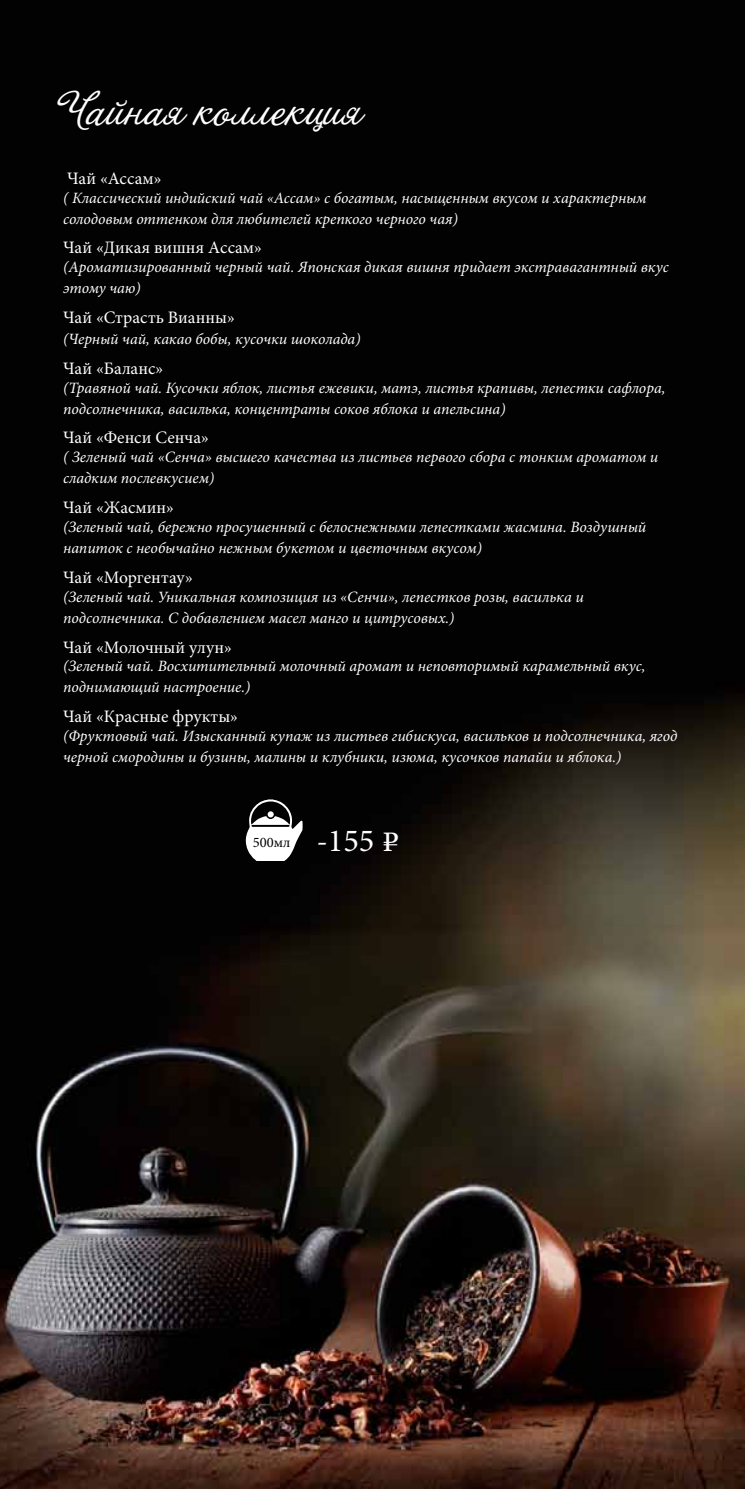
<style>
.page{position:relative;width:745px;height:1489px;background:#fff}
.page>*{position:absolute;margin:0;border:0;box-sizing:border-box;transform-origin:0 0}
.t1{font:49px "La Portenia Cyrillic";color:#fff}
.t2{font:17.5px "Minion Pro";color:#fff}
.t3{font:italic 15.75px/21px "Minion Pro";color:#fff}
.t4{font:14.53px "Minion Pro";color:#000}
.s1{font-size:32.2px;color:#fff}
.s2{font-family:"ALS Rubl";font-size:26.25px;color:#fff}
</style>
<div class="page">
<img style="left:0;top:0;width:744px;height:1488px">
<svg style="left:245px;top:799px;width:57px;height:62px"></svg>
<h1 class="t1" style="left:63px;top:82px;width:301px">Чайная коллекция</h1>
<p class="t2" style="left:67px;top:166px;width:96px">Чай «Ассам»</p>
<p class="t3" style="left:63px;top:187px;width:584px">( Классический индийский чай «Ассам» с богатым, насыщенным вкусом и характерным солодовым оттенком для любителей крепкого черного чая)</p>
<p class="t2" style="left:63px;top:236px;width:200px">Чай «Дикая вишня Ассам»</p>
<p class="t3" style="left:63px;top:257px;width:606px">(Ароматизированный черный чай. Японская дикая вишня придает экстравагантный вкус этому чаю)</p>
<p class="t2" style="left:63px;top:306px;width:173px">Чай «Страсть Вианны»</p>
<p class="t3" style="left:63px;top:328px;width:299px">(Черный чай, какао бобы, кусочки шоколада)</p>
<p class="t2" style="left:63px;top:356px;width:102px">Чай «Баланс»</p>
<p class="t3" style="left:63px;top:377px;width:603px">(Травяной чай. Кусочки яблок, листья ежевики, матэ, листья крапивы, лепестки сафлора, подсолнечника, василька, концентраты соков яблока и апельсина)</p>
<p class="t2" style="left:63px;top:426px;width:147px">Чай «Фенси Сенча»</p>
<p class="t3" style="left:63px;top:447px;width:596px">( Зеленый чай «Сенча» высшего качества из листьев первого сбора с тонким ароматом и сладким послевкусием)</p>
<p class="t2" style="left:63px;top:496px;width:112px">Чай «Жасмин»</p>
<p class="t3" style="left:63px;top:516px;width:584px">(Зеленый чай, бережно просушенный с белоснежными лепестками жасмина. Воздушный напиток с необычайно нежным букетом и цветочным вкусом)</p>
<p class="t2" style="left:63px;top:565px;width:131px">Чай «Моргентау»</p>
<p class="t3" style="left:63px;top:586px;width:522px">(Зеленый чай. Уникальная композиция из «Сенчи», лепестков розы, василька и подсолнечника. С добавлением масел манго и цитрусовых.)</p>
<p class="t2" style="left:63px;top:635px;width:170px">Чай «Молочный улун»</p>
<p class="t3" style="left:63px;top:656px;width:583px">(Зеленый чай. Восхитительный молочный аромат и неповторимый карамельный вкус, поднимающий настроение.)</p>
<p class="t2" style="left:63px;top:705px;width:176px">Чай «Красные фрукты»</p>
<p class="t3" style="left:63px;top:725px;width:615px">(Фруктовый чай. Изысканный купаж из листьев гибискуса, васильков и подсолнечника, ягод черной смородины и бузины, малины и клубники, изюма, кусочков папайи и яблока.)</p>
<p class="t4" style="left:253px;top:832px;width:149px">500мл <span class="s1">-155</span> <span class="s2">e</span></p>
</div>
